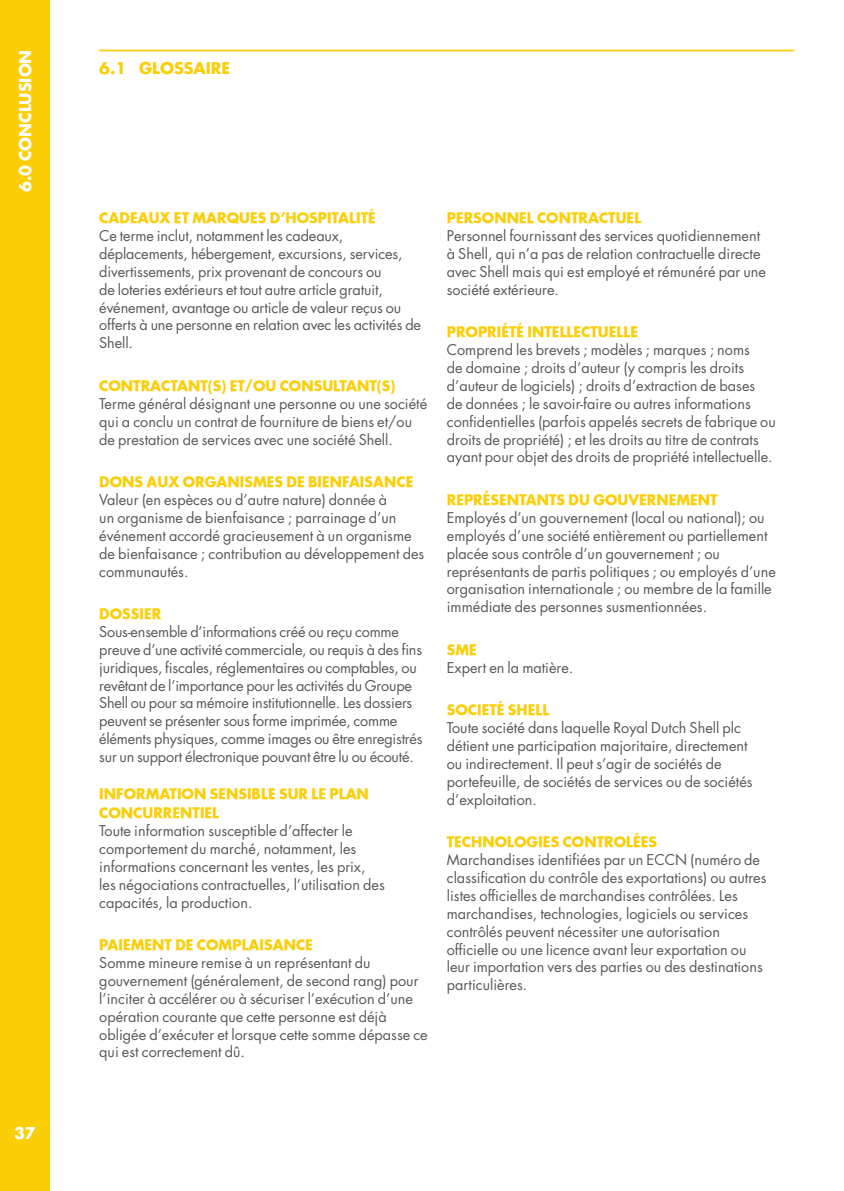
<style>
.page{position:relative;width:844px;height:1191px;background:#fff}
.page>*{position:absolute;margin:0;border:0;box-sizing:border-box;transform-origin:0 0}
.t1{font:700 15.75px "Futura Std";color:#fff}
.H2__yellow{font:700 15.75px "Futura Std";color:#fbce07}
.Body{font:14.53px/17.8px "Futura Std";color:#595959}
.H4__yellow{font:700 14px/19.2px "Futura";color:#fbce07}
</style>
<div class="page">
<hr style="left:99px;top:50px;width:695px;height:1px;background:#fbce07">
<div style="left:0;top:0;width:50px;height:1191px;background:#fbce07"></div>
<p class="t1" style="left:15px;top:192px;width:144px;rotate:-90deg">6.0 CONCLUSION</p>
<p class="t1" style="left:14px;top:1123px;width:23px">37</p>
<p class="H2__yellow" style="left:99px;top:58px;width:132px">6.1 GLOSSAIRE</p>
<p class="H4__yellow" style="left:99px;top:208px;width:278px">CADEAUX ET MARQUES D’HOSPITALITÉ</p>
<p class="Body" style="left:99px;top:227px;width:323px">Ce terme inclut, notamment les cadeaux, déplacements, hébergement, excursions, services, divertissements, prix provenant de concours ou<br>de loteries extérieurs et tout autre article gratuit, événement, avantage ou article de valeur reçus ou offerts à une personne en relation avec les activités de Shell.</p>
<p class="H4__yellow" style="left:99px;top:376px;width:297px">CONTRACTANT(S) ET/OU CONSULTANT(S)</p>
<p class="Body" style="left:99px;top:395px;width:329px">Terme général désignant une personne ou une société qui a conclu un contrat de fourniture de biens et/ou de prestation de services avec une société Shell.</p>
<p class="H4__yellow" style="left:99px;top:472px;width:315px">DONS AUX ORGANISMES DE BIENFAISANCE</p>
<p class="Body" style="left:99px;top:491px;width:326px">Valeur (en espèces ou d’autre nature) donnée à<br>un organisme de bienfaisance ; parrainage d’un événement accordé gracieusement à un organisme de bienfaisance ; contribution au développement des communautés.</p>
<p class="H4__yellow" style="left:99px;top:604px;width:63px">DOSSIER</p>
<p class="Body" style="left:99px;top:623px;width:325px">Sous-ensemble d’informations créé ou reçu comme preuve d’une activité commerciale, ou requis à des fins juridiques, fiscales, réglementaires ou comptables, ou revêtant de l’importance pour les activités du Groupe Shell ou pour sa mémoire institutionnelle. Les dossiers peuvent se présenter sous forme imprimée, comme éléments physiques, comme images ou être enregistrés sur un support électronique pouvant être lu ou écouté.</p>
<p class="H4__yellow" style="left:99px;top:784px;width:271px">INFORMATION SENSIBLE SUR LE PLAN<br>CONCURRENTIEL</p>
<p class="Body" style="left:99px;top:822px;width:287px">Toute information susceptible d’affecter le comportement du marché, notamment, les informations concernant les ventes, les prix, les négociations contractuelles, l’utilisation des capacités, la production.</p>
<p class="H4__yellow" style="left:99px;top:935px;width:215px">PAIEMENT DE COMPLAISANCE</p>
<p class="Body" style="left:99px;top:954px;width:330px">Somme mineure remise à un représentant du gouvernement (généralement, de second rang) pour l’inciter à accélérer ou à sécuriser l’exécution d’une opération courante que cette personne est déjà obligée d’exécuter et lorsque cette somme dépasse ce qui est correctement dû.</p>
<p class="H4__yellow" style="left:446px;top:208px;width:196px">PERSONNEL CONTRACTUEL</p>
<p class="Body" style="left:446px;top:227px;width:321px">Personnel fournissant des services quotidiennement à Shell, qui n’a pas de relation contractuelle directe avec Shell mais qui est employé et rémunéré par une société extérieure.</p>
<p class="H4__yellow" style="left:446px;top:322px;width:193px">PROPRIÉTÉ INTELLECTUELLE</p>
<p class="Body" style="left:446px;top:341px;width:330px">Comprend les brevets ; modèles ; marques ; noms<br>de domaine ; droits d’auteur (y compris les droits d’auteur de logiciels) ; droits d’extraction de bases<br>de données ; le savoir-faire ou autres informations confidentielles (parfois appelés secrets de fabrique ou droits de propriété) ; et les droits au titre de contrats ayant pour objet des droits de propriété intellectuelle.</p>
<p class="H4__yellow" style="left:446px;top:490px;width:272px">REPRÉSENTANTS DU GOUVERNEMENT</p>
<p class="Body" style="left:446px;top:509px;width:330px">Employés d’un gouvernement (local ou national); ou employés d’une société entièrement ou partiellement placée sous contrôle d’un gouvernement ; ou représentants de partis politiques ; ou employés d’une organisation internationale ; ou membre de la famille immédiate des personnes susmentionnées.</p>
<p class="H4__yellow" style="left:446px;top:640px;width:32px">SME</p>
<p class="Body" style="left:446px;top:658px;width:128px">Expert en la matière.</p>
<p class="H4__yellow" style="left:446px;top:700px;width:104px">SOCIETÉ SHELL</p>
<p class="Body" style="left:446px;top:719px;width:307px">Toute société dans laquelle Royal Dutch Shell plc détient une participation majoritaire, directement ou indirectement. Il peut s’agir de sociétés de portefeuille, de sociétés de services ou de sociétés d’exploitation.</p>
<p class="H4__yellow" style="left:446px;top:832px;width:212px">TECHNOLOGIES CONTROLÉES</p>
<p class="Body" style="left:446px;top:851px;width:321px">Marchandises identifiées par un ECCN (numéro de classification du contrôle des exportations) ou autres listes officielles de marchandises contrôlées. Les marchandises, technologies, logiciels ou services contrôlés peuvent nécessiter une autorisation officielle ou une licence avant leur exportation ou leur importation vers des parties ou des destinations particulières.</p>
</div>
